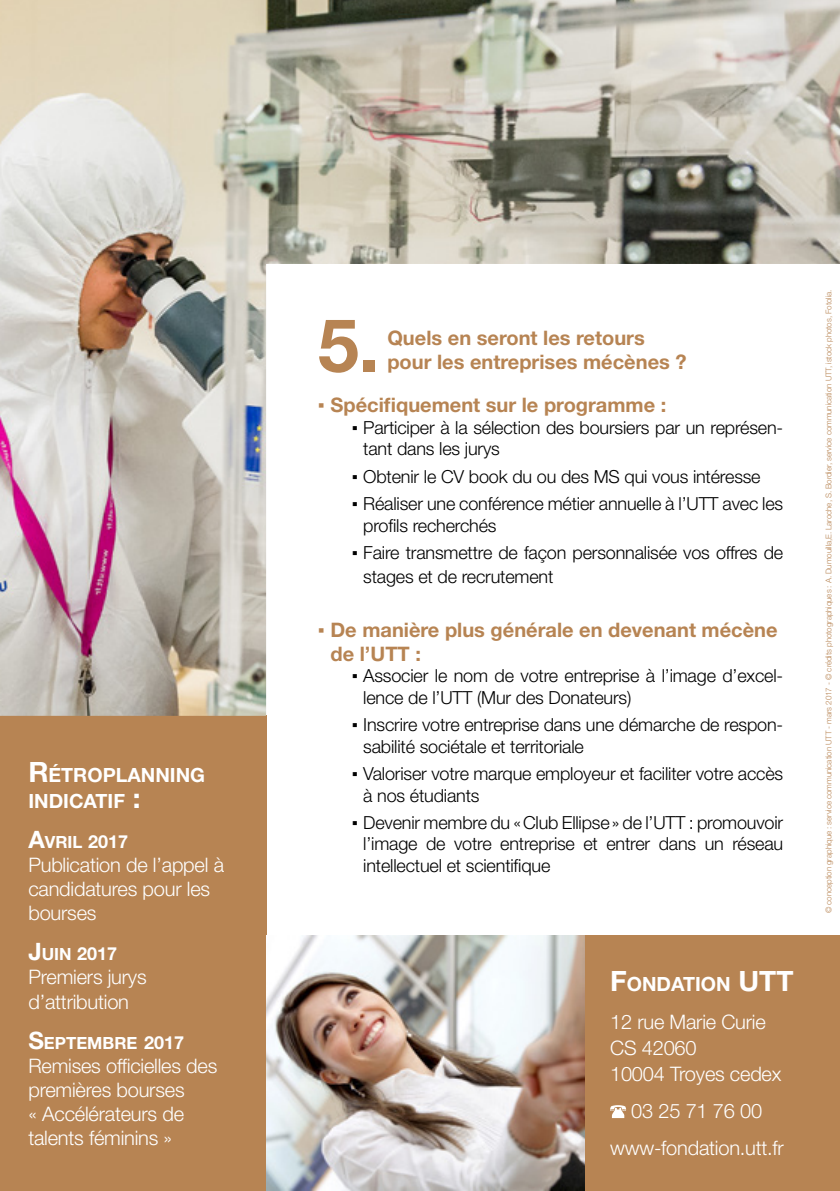
<style>
.page{position:relative;width:840px;height:1191px;background:#fff}
.page>*{position:absolute;margin:0;border:0;box-sizing:border-box;transform-origin:0 0}
.t1{font:700 74px "Helvetica Neue LT Std";color:#b78453}
.t2{font:300 20px/24px "Helvetica Neue LT Std";letter-spacing:-.01em;color:#fff}
.t3{font:700 20px/24px "Helvetica Neue LT Std";color:#b78453}
.t4{font:700 19.6px/26px "Helvetica Neue LT Std";color:#fff}
.t5{font:300 18px/21.6px "Helvetica Neue LT Std";letter-spacing:-.01em;color:#000}
.t6{font:700 18px "Helvetica Neue LT Std";color:#fff}
.t7{font:700 16.8px "Helvetica Neue LT Std";color:#fff}
.t8{font:300 8px "Helvetica Neue LT Std";letter-spacing:-.01em;color:#b78453}
.s1{font-size:28px}
.s2{font-size:24px}
.s3{font-size:18px}
.s4{font-size:16.8px}
.s5{font-family:"Verdana";font-weight:400}
</style>
<div class="page">
<div style="left:0;top:716px;width:266px;height:475px;background:#b78453"></div>
<div style="left:584px;top:935px;width:255px;height:256px;background:#b78453"></div>
<svg style="left:610px;top:1105px;width:15px;height:13px"></svg>
<img style="left:0;top:0;width:839px;height:716px">
<img style="left:266px;top:935px;width:318px;height:256px">
<p class="t4" style="left:28px;top:761px;width:178px"><span class="s1">R</span>ÉTROPLANNING<br>INDICATIF <span class="s1">:</span></p>
<p class="t7" style="left:28px;top:832px;width:101px"><span class="s2">A</span>VRIL <span class="s3">2017</span></p>
<p class="t2" style="left:28px;top:852px;width:197px">Publication de l’appel à candidatures pour les bourses</p>
<p class="t6" style="left:28px;top:943px;width:90px"><span class="s2">J</span><span class="s4">UIN</span> 2017</p>
<p class="t2" style="left:28px;top:965px;width:120px">Premiers jurys d’attribution</p>
<p class="t7" style="left:28px;top:1032px;width:157px"><span class="s2">S</span>EPTEMBRE <span class="s3">2017</span></p>
<p class="t2" style="left:28px;top:1053px;width:190px">Remises officielles des premières bourses<br>« Accélérateurs de talents féminins »</p>
<h1 class="t1" style="left:317px;top:299px;width:63px">5.</h1>
<p class="t3" style="left:387px;top:325px;width:300px">Quels en seront les retours pour les entreprises mécènes ?</p>
<p class="t3" style="left:317px;top:392px;width:350px"><span class="s5">▪</span> Spécifiquement sur le programme :</p>
<p class="t5" style="left:363px;top:416px;width:421px;text-indent:-11px"><span class="s5">▪</span> Participer à la sélection des boursiers par un représen&shy;tant dans les jurys</p>
<p class="t5" style="left:351px;top:465px;width:410px"><span class="s5">▪</span> Obtenir le CV book du ou des MS qui vous intéresse</p>
<p class="t5" style="left:363px;top:492px;width:421px;text-indent:-11px"><span class="s5">▪</span> Réaliser une conférence métier annuelle à l’UTT avec les profils recherchés</p>
<p class="t5" style="left:363px;top:540px;width:421px;line-height:24px;text-indent:-11px"><span class="s5">▪</span> Faire transmettre de façon personnalisée vos offres de stages et de recrutement</p>
<p class="t3" style="left:330px;top:617px;width:448px;text-indent:-13px"><span class="s5">▪</span> De manière plus générale en devenant mécène de l’UTT :</p>
<p class="t5" style="left:363px;top:664px;width:421px;text-indent:-11px"><span class="s5">▪</span> Associer le nom de votre entreprise à l’image d’excel&shy;lence de l’UTT (Mur des Donateurs)</p>
<p class="t5" style="left:363px;top:713px;width:421px;text-indent:-11px"><span class="s5">▪</span> Inscrire votre entreprise dans une démarche de respon&shy;sabilité sociétale et territoriale</p>
<p class="t5" style="left:363px;top:762px;width:421px;text-indent:-11px"><span class="s5">▪</span> Valoriser votre marque employeur et faciliter votre accès à nos étudiants</p>
<p class="t5" style="left:363px;top:811px;width:421px;text-align:justify;text-indent:-11px"><span class="s5">▪</span> Devenir membre du «Club Ellipse» de l’UTT : promouvoir l’image de votre entreprise et entrer dans un réseau intellectuel et scientifique</p>
<p class="t4" style="left:609px;top:971px;width:147px"><span class="s1">F</span>ONDATION <span class="s1">UTT</span></p>
<p class="t2" style="left:609px;top:1008px;width:173px;line-height:26px">12 rue Marie Curie<br>CS 42060<br>10004 Troyes cedex</p>
<p class="t2" style="left:609px;top:1091px;width:175px;line-height:37.4px;text-align:center">03 25 71 76 00 www-fondation.utt.fr</p>
<p class="t8" style="left:823px;top:913px;width:625px;rotate:-90deg">© conception graphique : service communication UTT - mars 2017 - © crédits photographiques : A. Dumouilla,E. Laroche, S. Bordier, service communication UTT, istock photos, Fotolia.</p>
</div>
